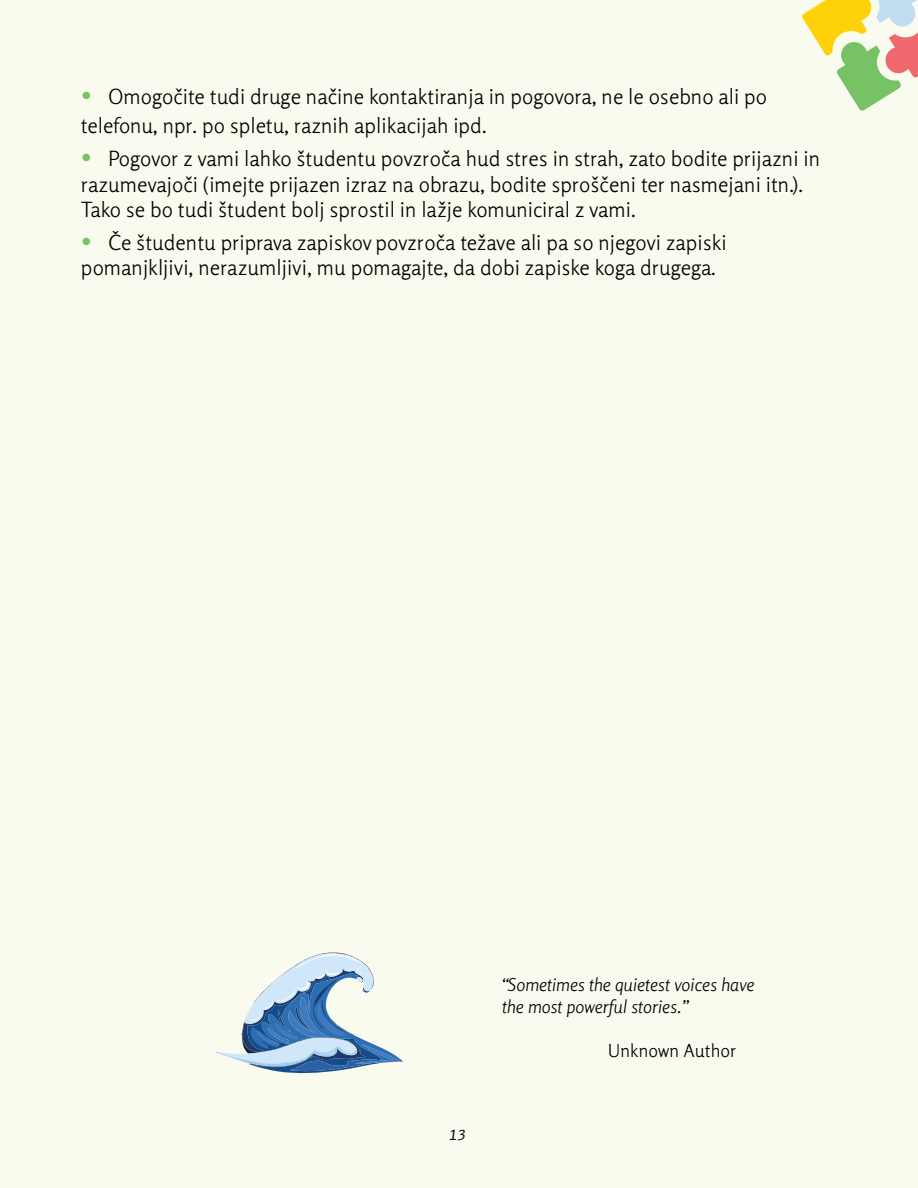
<style>
.page{position:relative;width:918px;height:1188px;background:#f8fbee}
.page>*{position:absolute;margin:0;border:0;box-sizing:border-box;transform-origin:0 0}
.t1{font:300 21px/25.2px "Rosario";color:#000}
.t2{font:italic 300 21px "Rosario";color:#000}
.t3{font:italic 300 18px/21.6px "Rosario";color:#000}
.t4{font:300 18px "Rosario";color:#000}
.s1{font-weight:700;font-size:24px;color:#76c265}
</style>
<div class="page">
<svg style="left:802px;top:0;width:116px;height:111px"></svg>
<svg style="left:215px;top:952px;width:188px;height:122px"></svg>
<p class="t1" style="left:81px;top:81px;width:688px;line-height:28.8px"><span class="s1">•</span> Omogočite tudi druge načine kontaktiranja in pogovora, ne le osebno ali po telefonu, npr. po spletu, raznih aplikacijah ipd.</p>
<p class="t1" style="left:81px;top:145px;width:741px"><span class="s1">•</span> Pogovor z vami lahko študentu povzroča hud stres in strah, zato bodite prijazni in razumevajoči (imejte prijazen izraz na obrazu, bodite sproščeni ter nasmejani itn.).<br>Tako se bo tudi študent bolj sprostil in lažje komuniciral z vami.</p>
<p class="t1" style="left:81px;top:228px;width:647px"><span class="s1">•</span> Če študentu priprava zapiskov povzroča težave ali pa so njegovi zapiski pomanjkljivi, nerazumljivi, mu pomagajte, da dobi zapiske koga drugega.</p>
<p class="t2" style="left:449px;top:1117px;width:19px">13</p>
<p class="t3" style="left:502px;top:973px;width:254px">“Sometimes the quietest voices have the most powerful stories.”</p>
<p class="t4" style="left:608px;top:1037px;width:130px">Unknown Author</p>
</div>
